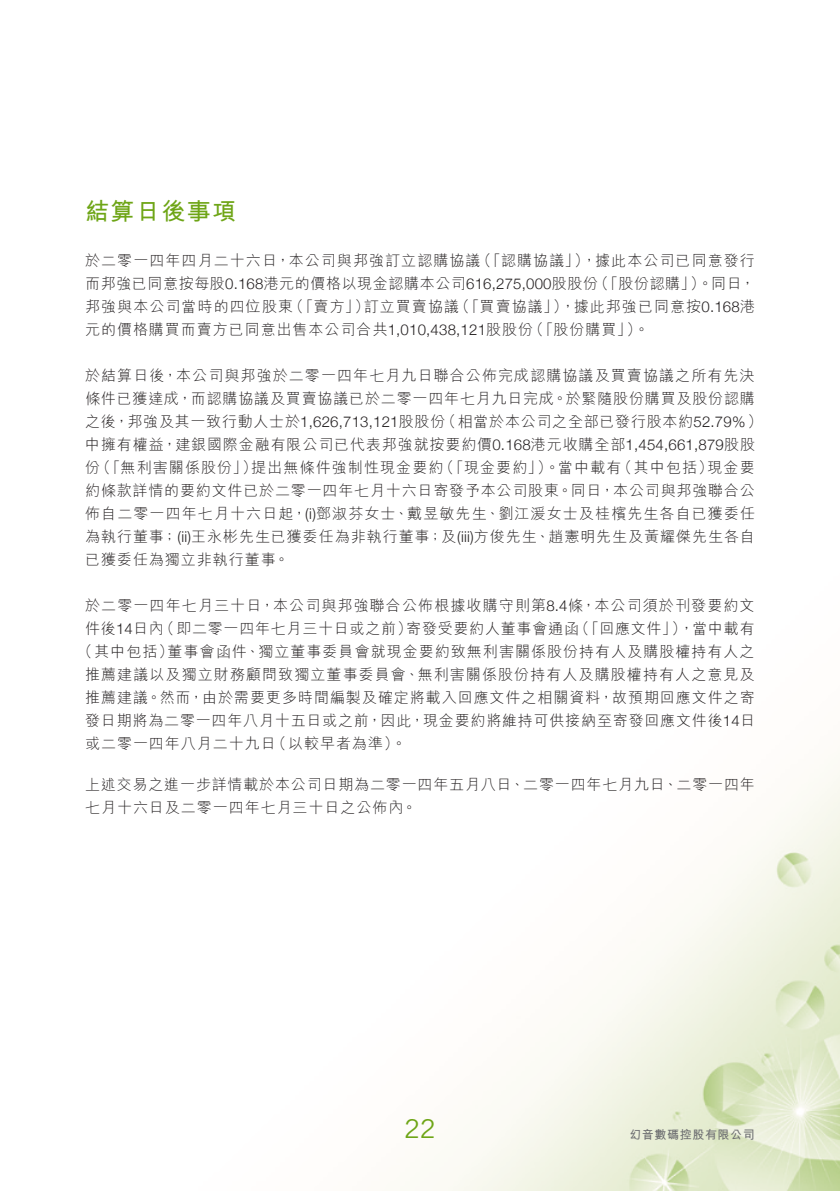
<style>
.page{position:relative;width:840px;height:1191px;background:#fff}
.page>*{position:absolute;margin:0;border:0;box-sizing:border-box;transform-origin:0 0}
.t1{font:26px "Trade Gothic LT Std";color:#6ea516}
.Heading_1{font:700 24px "M Hei HK";letter-spacing:.06em;color:#6ea516}
.Body_Text{font:300 15px/23px "M Hei HK";letter-spacing:.065em;color:#231f20}
.Body_Text-2{font:300 15px/23px "M Hei HK";letter-spacing:.04em;color:#231f20}
.t2{font:700 12px "M Hei HK";letter-spacing:.05em;color:#6c6d70}
.s1{font-family:"Helvetica Neue"}
</style>
<div class="page">
<img style="left:430px;top:765px;width:409px;height:426px">
<p class="Heading_1" style="left:85px;top:194px;width:152px">結算日後事項</p>
<p class="Body_Text" style="left:476px;top:249px;width:114px">（「認購協議」）</p>
<p class="Body_Text" style="left:85px;top:249px;width:397px">於二零一四年四月二十六日，本公司與邦強訂立認購協議</p>
<p class="Body_Text" style="left:581px;top:249px;width:174px">，據此本公司已同意發行</p>
<p class="Body_Text" style="left:593px;top:272px;width:163px">（「股份認購」）。同日，</p>
<p class="Body_Text-2" style="left:560px;top:272px;width:196px;text-indent:-475px">而邦強已同意按每股<span class="s1">0.168</span>港元的價格以現金認購本公司<span class="s1">616,275,000</span>股股份<br>，據此邦強已同意按<span class="s1">0.168</span>港</p>
<p class="Body_Text" style="left:289px;top:295px;width:82px">（「賣方」）</p>
<p class="Body_Text" style="left:454px;top:295px;width:114px">（「買賣協議」）</p>
<p class="Body_Text" style="left:85px;top:295px;width:209px">邦強與本公司當時的四位股東</p>
<p class="Body_Text" style="left:363px;top:295px;width:97px">訂立買賣協議</p>
<p class="Body_Text" style="left:528px;top:318px;width:104px">（「股份購買「</p>
<p class="Body_Text" style="left:626px;top:318px;width:24px">。(</p>
<p class="Body_Text" style="left:85px;top:318px;width:449px">元的價格購買而賣方已同意出售本公司合共<span class="s1">1,010,438,121</span>股股份</p>
<p class="Body_Text" style="left:85px;top:364px;width:670px">於結算日後，本公司與邦強於二零一四年七月九日聯合公佈完成認購協議及買賣協議之所有先決</p>
<p class="Body_Text" style="left:85px;top:387px;width:671px">條件已獲達成，而認購協議及買賣協議已於二零一四年七月九日完成。於緊隨股份購買及股份認購</p>
<p class="Body_Text" style="left:441px;top:410px;width:323px">（相當於本公司之全部已發行股本約<span class="s1">52.79%</span>(</p>
<p class="Body_Text" style="left:85px;top:410px;width:361px">之後，邦強及其一致行動人士於<span class="s1">1,626,713,121</span>股股份</p>
<p class="Body_Text" style="left:85px;top:433px;width:671px">中擁有權益，建銀國際金融有限公司已代表邦強就按要約價<span class="s1">0.168</span>港元收購全部<span class="s1">1,454,661,879</span>股股</p>
<p class="Body_Text" style="left:707px;top:456px;width:49px">現金要</p>
<p class="Body_Text" style="left:96px;top:456px;width:163px">（「無利害關係股份」）</p>
<p class="Body_Text" style="left:439px;top:456px;width:184px">（「現金要約」）。當中載有</p>
<p class="Body_Text" style="left:617px;top:456px;width:97px">（其中包括）</p>
<p class="Body_Text" style="left:251px;top:456px;width:194px">提出無條件強制性現金要約</p>
<p class="Body_Text" style="left:85px;top:456px;width:671px">份<br>約條款詳情的要約文件已於二零一四年七月十六日寄發予本公司股東。同日，本公司與邦強聯合公佈自二零一四年七月十六日起， <span class="s1">)i(</span> 鄧淑芬女士、戴昱敏先生、劉江湲女士及桂檳先生各自已獲委任為執行董事；<span class="s1">( )i i</span> 王永彬先生已獲委任為非執行董事；及<span class="s1">( )iii</span> 方俊先生、趙憲明先生及黃耀傑先生各自已獲委任為獨立非執行董事。</p>
<p class="Body_Text" style="left:85px;top:594px;width:670px;text-align:right">於二零一四年七月三十日，本公司與邦強聯合公佈根據收購守則第<span class="s1">8.4</span>條，本公司須於刊發要約文，當中載有</p>
<p class="Body_Text" style="left:159px;top:617px;width:254px">（即二零一四年七月三十日或之前）</p>
<p class="Body_Text" style="left:574px;top:617px;width:113px">（「回應文件」）</p>
<p class="Body_Text" style="left:406px;top:617px;width:174px">寄發受要約人董事會通函</p>
<p class="Body_Text" style="left:85px;top:617px;width:80px">件後<span class="s1">14</span>日內</p>
<p class="Body_Text" style="left:78px;top:640px;width:97px">（其中包括）</p>
<p class="Body_Text" style="left:85px;top:663px;width:670px">推薦建議以及獨立財務顧問致獨立董事委員會、無利害關係股份持有人及購股權持有人之意見及</p>
<p class="Body_Text" style="left:85px;top:686px;width:670px">推薦建議。然而，由於需要更多時間編製及確定將載入回應文件之相關資料，故預期回應文件之寄</p>
<p class="Body_Text" style="left:85px;top:709px;width:671px">發日期將為二零一四年八月十五日或之前，因此，現金要約將維持可供接納至寄發回應文件後<span class="s1">14</span>日</p>
<p class="Body_Text" style="left:271px;top:732px;width:137px">（以較早者為準。(</p>
<p class="Body_Text" style="left:167px;top:640px;width:588px">董事會函件、獨立董事委員會就現金要約致無利害關係股份持有人及購股權持有人之</p>
<p class="Body_Text" style="left:85px;top:732px;width:192px">或二零一四年八月二十九日</p>
<p class="Body_Text" style="left:85px;top:773px;width:671px">上述交易之進一步詳情載於本公司日期為二零一四年五月八日、二零一四年七月九日、二零一四年七月十六日及二零一四年七月三十日之公佈內。</p>
<h1 class="t1" style="left:404px;top:1112px;width:33px">22</h1>
<p class="t2" style="left:629px;top:1125px;width:127px">幻音數碼控股有限公司</p>
</div>
